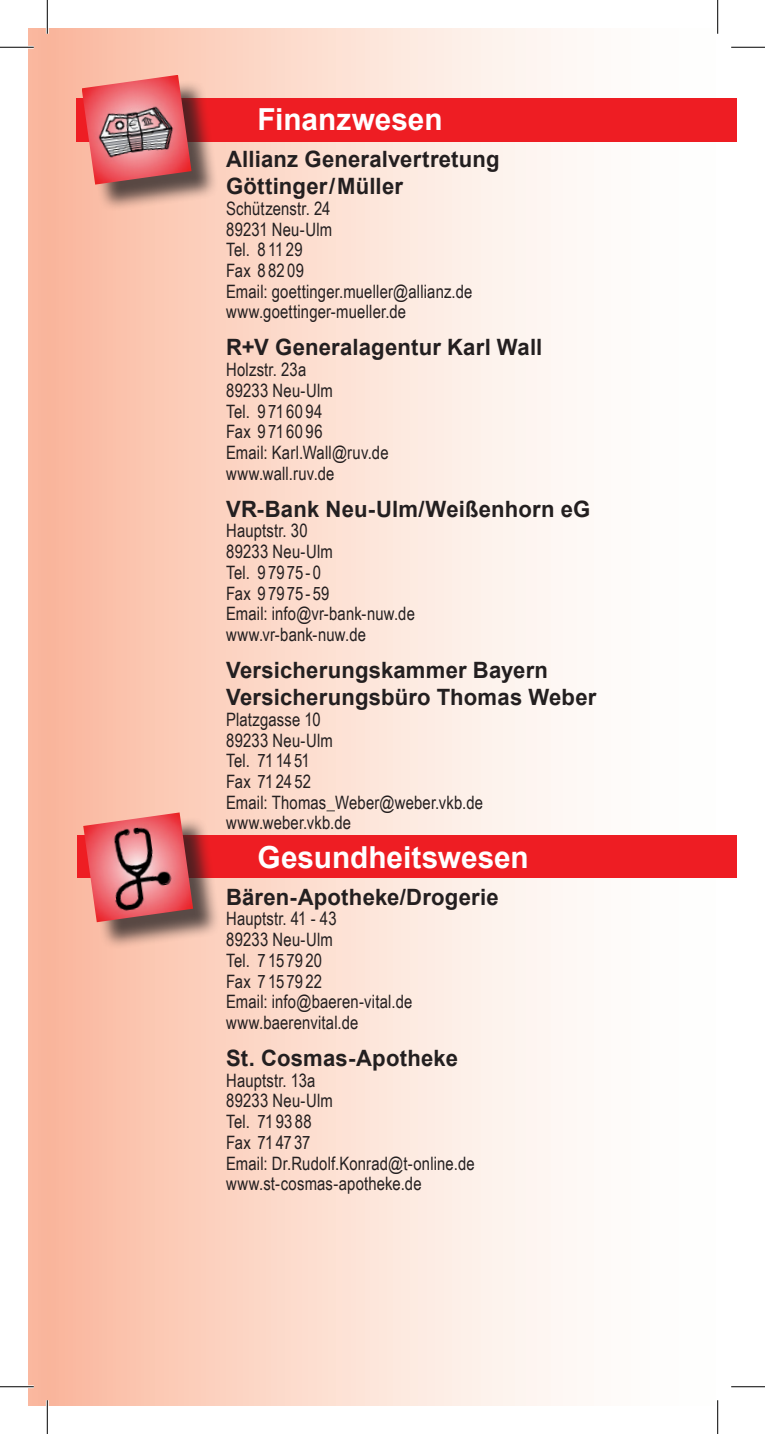
<style>
.page{position:relative;width:765px;height:1434px;background:#fff}
.page>*{position:absolute;margin:0;border:0;box-sizing:border-box;transform-origin:0 0}
.t1{font:700 30.38px "Arial";color:#fff}
.t2{font:700 22.5px/27px "Arial";letter-spacing:.01em;color:#231f20}
.t3{font:18.45px/20.7px "Arial Narrow";letter-spacing:.01em;color:#231f20}
</style>
<div class="page">
<div style="left:47px;top:28px;width:689px;height:1378px;background:linear-gradient(to right,#fbbea5,#fff)"></div>
<div style="left:28px;top:28px;width:21px;height:1378px;background:#f9b69d"></div>
<div style="left:76px;top:98px;width:660px;height:44px;background:#ee1d23"></div>
<div style="left:85px;top:78px;width:133px;height:133px;background:#231f20;opacity:.75"></div>
<img style="left:82px;top:75px;width:109px;height:110px">
<div style="left:78px;top:835px;width:658px;height:43px;background:#ee1d23"></div>
<div style="left:87px;top:816px;width:132px;height:133px;background:#231f20;opacity:.75"></div>
<img style="left:83px;top:812px;width:110px;height:110px">
<hr style="left:0;top:46px;width:34px;height:3px;background:#fff">
<hr style="left:730px;top:46px;width:34px;height:3px;background:#fff">
<hr style="left:0;top:1385px;width:34px;height:3px;background:#fff">
<hr style="left:730px;top:1385px;width:34px;height:3px;background:#fff">
<hr style="left:46px;top:0;width:3px;height:34px;background:#fff">
<hr style="left:46px;top:1400px;width:3px;height:34px;background:#fff">
<hr style="left:716px;top:0;width:2px;height:34px;background:#fff">
<hr style="left:716px;top:1400px;width:2px;height:34px;background:#fff">
<hr style="left:0;top:47px;width:34px;height:1px;background:#000">
<hr style="left:730px;top:47px;width:34px;height:1px;background:#000">
<hr style="left:0;top:1386px;width:34px;height:1px;background:#000">
<hr style="left:730px;top:1386px;width:34px;height:1px;background:#000">
<hr style="left:47px;top:0;width:1px;height:34px;background:#000">
<hr style="left:47px;top:1400px;width:1px;height:34px;background:#000">
<hr style="left:717px;top:0;width:1px;height:34px;background:#000">
<hr style="left:717px;top:1400px;width:1px;height:34px;background:#000">
<h1 class="t1" style="left:257px;top:99px;width:186px">Finanzwesen</h1>
<p class="t2" style="left:226px;top:146px;width:275px">Allianz Generalvertretung<br>Göttinger/Müller</p>
<p class="t3" style="left:226px;top:197px;width:248px">Schützenstr. 24<br>89231 Neu-Ulm<br>Tel. 8 11 29<br>Fax 88209<br>Email: goettinger.mueller@allianz.de www.goettinger-mueller.de</p>
<p class="t2" style="left:226px;top:335px;width:318px">R+V Generalagentur Karl Wall</p>
<p class="t3" style="left:226px;top:359px;width:164px">Holzstr. 23a<br>89233 Neu-Ulm<br>Tel. 9716094<br>Fax 9716096<br>Email: Karl.Wall@ruv.de www.wall.ruv.de</p>
<p class="t2" style="left:226px;top:496px;width:365px">VR-Bank Neu-Ulm/Weißenhorn eG</p>
<p class="t3" style="left:226px;top:520px;width:190px">Hauptstr. 30<br>89233 Neu-Ulm<br>Tel. 9 79 75 - 0<br>Fax 97975-59<br>Email: info@vr-bank-nuw.de www.vr-bank-nuw.de</p>
<p class="t2" style="left:226px;top:657px;width:372px">Versicherungskammer Bayern<br>Versicherungsbüro Thomas Weber</p>
<p class="t3" style="left:226px;top:708px;width:258px">Platzgasse 10<br>89233 Neu-Ulm<br>Tel. 71 14 51<br>Fax 71 24 52<br>Email: Thomas_Weber@weber.vkb.de www.weber.vkb.de</p>
<h1 class="t1" style="left:257px;top:837px;width:272px">Gesundheitswesen</h1>
<p class="t2" style="left:226px;top:884px;width:274px">Bären-Apotheke/Drogerie</p>
<p class="t3" style="left:226px;top:908px;width:188px">Hauptstr. 41 - 43<br>89233 Neu-Ulm<br>Tel. 7 15 79 20<br>Fax 7157922<br>Email: info@baeren-vital.de www.baerenvital.de</p>
<p class="t2" style="left:226px;top:1045px;width:233px">St. Cosmas-Apotheke</p>
<p class="t3" style="left:226px;top:1069px;width:250px">Hauptstr. 13a<br>89233 Neu-Ulm<br>Tel. 71 93 88<br>Fax 71 47 37<br>Email: Dr.Rudolf.Konrad@t-online.de www.st-cosmas-apotheke.de</p>
</div>
